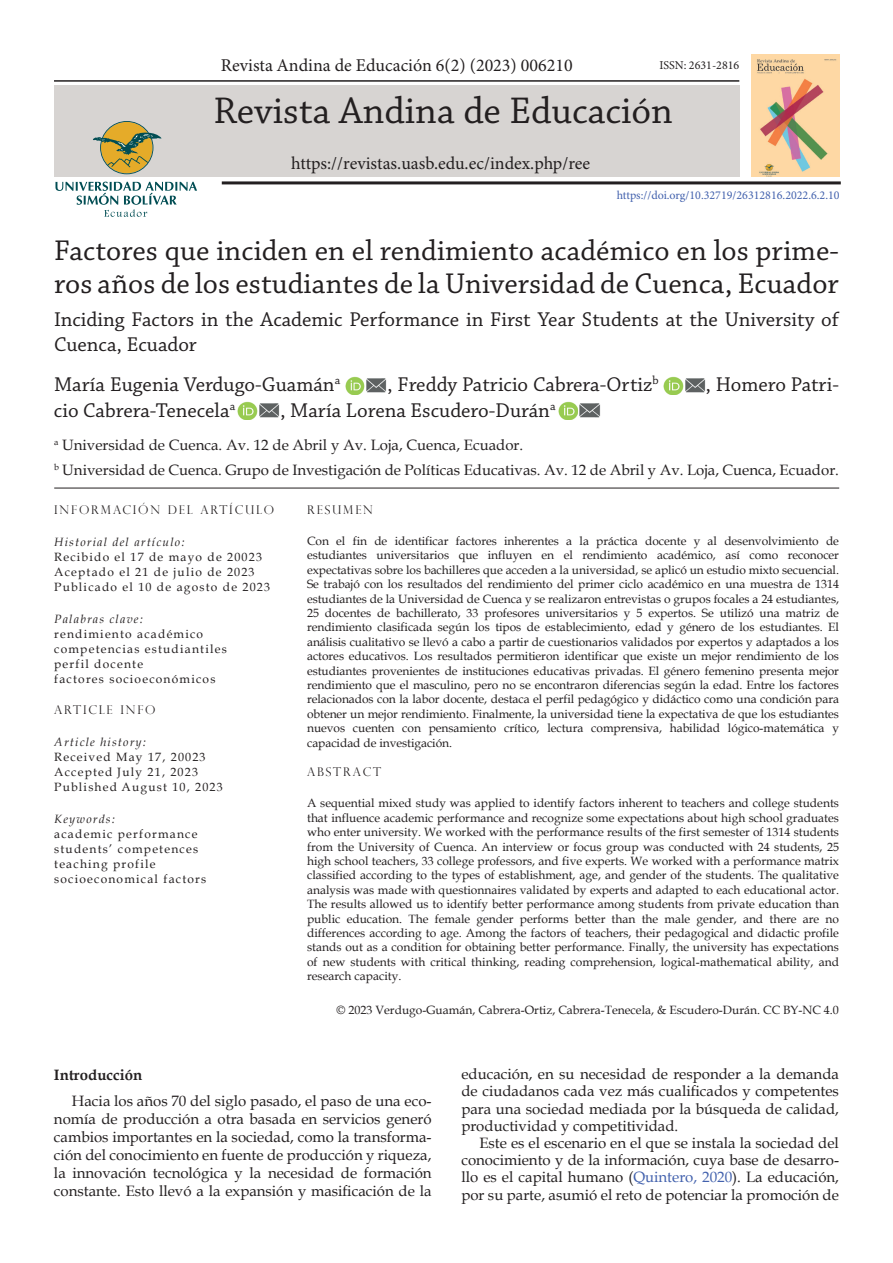
<style>
.page{position:relative;width:893px;height:1263px;background:#fff}
.page>*{position:absolute;margin:0;border:0;box-sizing:border-box;transform-origin:0 0}
.t1{font:39px "Chaparral Pro";color:#231f20}
.t2{font:30px/33px "Chaparral Pro";letter-spacing:.005em;color:#231f20}
.t3{font:21px/25.2px "Chaparral Pro";color:#231f20}
.t4{font:18px "Minion Pro";color:#231f20}
.t5{font:15px/18px "Book Antiqua";color:#231f20;text-align:justify}
.t6{font:700 15px "Book Antiqua";color:#231f20}
.t7{font:12px/14.4px "Book Antiqua";letter-spacing:.1em;color:#231f20}
.t8{font:12px "Book Antiqua";color:#231f20}
.t9{font:italic 12px "Book Antiqua";letter-spacing:.1em;color:#231f20}
.t10{font:300 12px "Perpetua Titling";letter-spacing:.15em;color:#231f20}
.t11{font:12px "Minion Pro";color:#4261ad}
.t12{font:12px "Minion Pro";color:#231f20}
.s1{color:#4261ad}
</style>
<div class="page">
<div style="left:54px;top:85px;width:685px;height:92px;background:#d7d4d2"></div>
<hr style="left:222px;top:181px;width:619px;height:3px;background:#231f20">
<hr style="left:54px;top:80px;width:685px;height:2px;background:#231f20">
<img style="left:751px;top:54px;width:88px;height:123px">
<svg style="left:56px;top:182px;width:141px;height:35px"></svg>
<svg style="left:93px;top:121px;width:69px;height:53px"></svg>
<hr style="left:54px;top:488px;width:785px;height:1px;background:#231f20">
<img style="left:345px;top:377px;width:42px;height:17px">
<img style="left:663px;top:377px;width:42px;height:17px">
<img style="left:238px;top:402px;width:20px;height:18px">
<img style="left:259px;top:403px;width:21px;height:15px">
<img style="left:558px;top:402px;width:20px;height:18px">
<img style="left:579px;top:403px;width:21px;height:15px">
<h3 class="t4" style="left:221px;top:54px;width:353px">Revista Andina de Educación 6(2) (2023) 006210</h3>
<p class="t12" style="left:659px;top:58px;width:81px">ISSN: 2631-2816</p>
<h1 class="t1" style="left:213px;top:89px;width:461px">Revista Andina de Educación</h1>
<h3 class="t4" style="left:291px;top:152px;width:300px">https://revistas.uasb.edu.ec/index.php/ree</h3>
<p class="t11" style="left:617px;top:188px;width:224px">https://doi.org/10.32719/26312816.2022.6.2.10</p>
<h2 class="t2" style="left:54px;top:235px;width:786px">Factores que inciden en el rendimiento académico en los prime&shy;ros años de los estudiantes de la Universidad de Cuenca, Ecuador</h2>
<h3 class="t3" style="left:54px;top:307px;width:786px">Inciding Factors in the Academic Performance in First Year Students at the University of<br>Cuenca, Ecuador</h3>
<h3 class="t3" style="left:54px;top:373px;width:288px">María Eugenia Verdugo-Guamán<sup>a</sup></h3>
<h3 class="t3" style="left:388px;top:373px;width:272px">, Freddy Patricio Cabrera-Ortiz<sup>b</sup></h3>
<h3 class="t3" style="left:706px;top:373px;width:135px">, Homero Patri-</h3>
<h3 class="t3" style="left:54px;top:398px;width:183px">cio Cabrera-Tenecela<sup>a</sup></h3>
<h3 class="t3" style="left:280px;top:398px;width:277px">, María Lorena Escudero-Durán<sup>a</sup></h3>
<p class="t5" style="left:54px;top:431px;width:786px;line-height:25.5px"><sup>a</sup> Universidad de Cuenca. Av. 12 de Abril y Av. Loja, Cuenca, Ecuador.<br><sup>b</sup> Universidad de Cuenca. Grupo de Investigación de Políticas Educativas. Av. 12 de Abril y Av. Loja, Cuenca, Ecuador.</p>
<p class="t10" style="left:54px;top:502px;width:221px">INFORMACIÓN DEL ARTÍCULO</p>
<p class="t9" style="left:54px;top:533px;width:132px">Historial del artículo:</p>
<p class="t7" style="left:54px;top:549px;width:217px;line-height:15px">Recibido el 17 de mayo de 20023<br>Aceptado el 21 de julio de 2023<br>Publicado el 10 de agosto de 2023</p>
<p class="t9" style="left:54px;top:610px;width:90px">Palabras clave:</p>
<p class="t7" style="left:54px;top:626px;width:174px;line-height:15px">rendimiento académico competencias estudiantiles perfil docente<br>factores socioeconómicos</p>
<p class="t10" style="left:54px;top:703px;width:103px">ARTICLE INFO</p>
<p class="t9" style="left:54px;top:734px;width:93px">Article history:</p>
<p class="t7" style="left:54px;top:749px;width:170px;line-height:15px">Received May 17, 20023<br>Accepted July 21, 2023<br>Published August 10, 2023</p>
<p class="t9" style="left:54px;top:811px;width:62px">Keywords:</p>
<p class="t7" style="left:54px;top:826px;width:154px;line-height:15px">academic performance students’ competences teaching profile socioeconomical factors</p>
<p class="t10" style="left:307px;top:502px;width:67px">RESUMEN</p>
<p class="t7" style="left:307px;top:533px;width:533px;text-align:justify">Con el fin de identificar factores inherentes a la práctica docente y al desenvolvimiento de estudiantes universitarios que influyen en el rendimiento académico, así como reconocer expectativas sobre los bachilleres que acceden a la universidad, se aplicó un estudio mixto secuencial.<br>Se trabajó con los resultados del rendimiento del primer ciclo académico en una muestra de 1314 estudiantes de la Universidad de Cuenca y se realizaron entrevistas o grupos focales a 24 estudiantes, 25 docentes de bachillerato, 33 profesores universitarios y 5 expertos. Se utilizó una matriz de rendimiento clasificada según los tipos de establecimiento, edad y género de los estudiantes. El análisis cualitativo se llevó a cabo a partir de cuestionarios validados por expertos y adaptados a los actores educativos. Los resultados permitieron identificar que existe un mejor rendimiento de los estudiantes provenientes de instituciones educativas privadas. El género femenino presenta mejor rendimiento que el masculino, pero no se encontraron diferencias según la edad. Entre los factores relacionados con la labor docente, destaca el perfil pedagógico y didáctico como una condición para obtener un mejor rendimiento. Finalmente, la universidad tiene la expectativa de que los estudiantes nuevos cuenten con pensamiento crítico, lectura comprensiva, habilidad lógico-matemática y capacidad de investigación.</p>
<p class="t10" style="left:307px;top:764px;width:76px">ABSTRACT</p>
<p class="t7" style="left:307px;top:796px;width:533px;text-align:justify">A sequential mixed study was applied to identify factors inherent to teachers and college students that influence academic performance and recognize some expectations about high school graduates who enter university. We worked with the performance results of the first semester of 1314 students from the University of Cuenca. An interview or focus group was conducted with 24 students, 25 high school teachers, 33 college professors, and five experts. We worked with a performance matrix classified according to the types of establishment, age, and gender of the students. The qualitative analysis was made with questionnaires validated by experts and adapted to each educational actor.<br>The results allowed us to identify better performance among students from private education than public education. The female gender performs better than the male gender, and there are no differences according to age. Among the factors of teachers, their pedagogical and didactic profile stands out as a condition for obtaining better performance. Finally, the university has expectations of new students with critical thinking, reading comprehension, logical-mathematical ability, and research capacity.</p>
<p class="t8" style="left:337px;top:1001px;width:504px">© 2023 Verdugo-Guamán, Cabrera-Ortiz, Cabrera-Tenecela, &amp; Escudero-Durán. CC BY-NC 4.0</p>
<p class="t6" style="left:54px;top:1064px;width:90px">Introducción</p>
<p class="t5" style="left:54px;top:1091px;width:379px;text-indent:18px">Hacia los años 70 del siglo pasado, el paso de una eco&shy;nomía de producción a otra basada en servicios generó cambios importantes en la sociedad, como la transforma&shy;ción del conocimiento en fuente de producción y riqueza, la innovación tecnológica y la necesidad de formación constante. Esto llevó a la expansión y masificación de la</p>
<p class="t5" style="left:461px;top:1065px;width:379px;line-height:17.1px">educación, en su necesidad de responder a la demanda de ciudadanos cada vez más cualificados y competentes para una sociedad mediada por la búsqueda de calidad, productividad y competitividad.</p>
<p class="t5" style="left:461px;top:1133px;width:379px;line-height:17.4px;text-indent:18px">Este es el escenario en el que se instala la sociedad del conocimiento y de la información, cuya base de desarro&shy;llo es el capital humano (<span class="s1">Quintero, 2020</span>). La educación, por su parte, asumió el reto de potenciar la promoción de</p>
</div>
